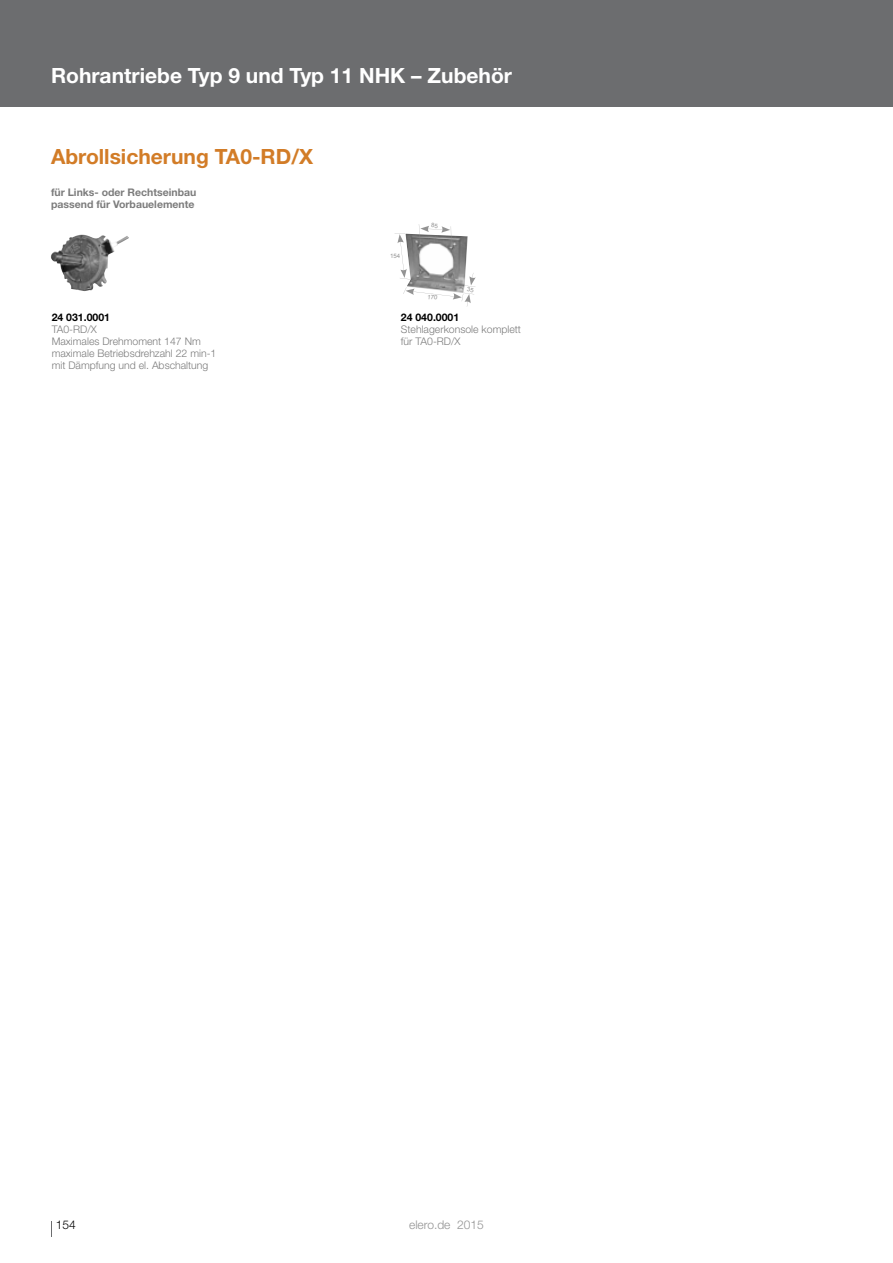
<style>
.page{position:relative;width:893px;height:1263px;background:#fff}
.page>*{position:absolute;margin:0;border:0;box-sizing:border-box;transform-origin:0 0}
.t1{font:700 21px "Helvetica Neue LT Pro";color:#fff}
.t2{font:700 21px "Helvetica Neue LT Pro";color:#d27c27}
.t3{font:300 12px "Helvetica Neue LT Pro";color:#939393}
.t4{font:300 12px "Helvetica Neue LT Pro";color:#000}
.t5{font:300 10.5px/12px "Helvetica Neue LT Pro";color:#7c7c7c}
.t6{font:700 10.5px/12px "Helvetica Neue LT Pro";color:#7c7c7c}
.t7{font:700 10.5px "Helvetica Neue LT Pro";color:#000}
.t8{font:6.15px "Arial";color:#939393}
</style>
<div class="page">
<svg style="left:51px;top:1221px;width:1px;height:15px"></svg>
<img style="left:51px;top:235px;width:56px;height:56px">
<div style="left:0;top:0;width:893px;height:106px;background:#6c6d6f"></div>
<svg style="left:395px;top:224px;width:81px;height:82px"></svg>
<h1 class="t1" style="left:51px;top:68px;width:462px">Rohrantriebe Typ 9 und Typ 11 NHK – Zubehör</h1>
<h1 class="t2" style="left:51px;top:148px;width:264px">Abrollsicherung TA0-RD/X</h1>
<p class="t6" style="left:51px;top:187px;width:147px">für Links- oder Rechtseinbau passend für Vorbauelemente</p>
<p class="t7" style="left:52px;top:313px;width:60px">24 031.0001</p>
<p class="t5" style="left:52px;top:324px;width:166px">TA0-RD/X<br>Maximales Drehmoment 147 Nm maximale Betriebsdrehzahl 22 min-1 mit Dämpfung und el. Abschaltung</p>
<p class="t8" style="left:390px;top:252px;width:12px">154</p>
<p class="t7" style="left:401px;top:313px;width:60px">24 040.0001</p>
<p class="t5" style="left:401px;top:324px;width:122px">Stehlagerkonsole komplett für TA0-RD/X</p>
<p class="t4" style="left:56px;top:1220px;width:22px">154</p>
<p class="t3" style="left:409px;top:1220px;width:76px">elero.de 2015</p>
</div>
